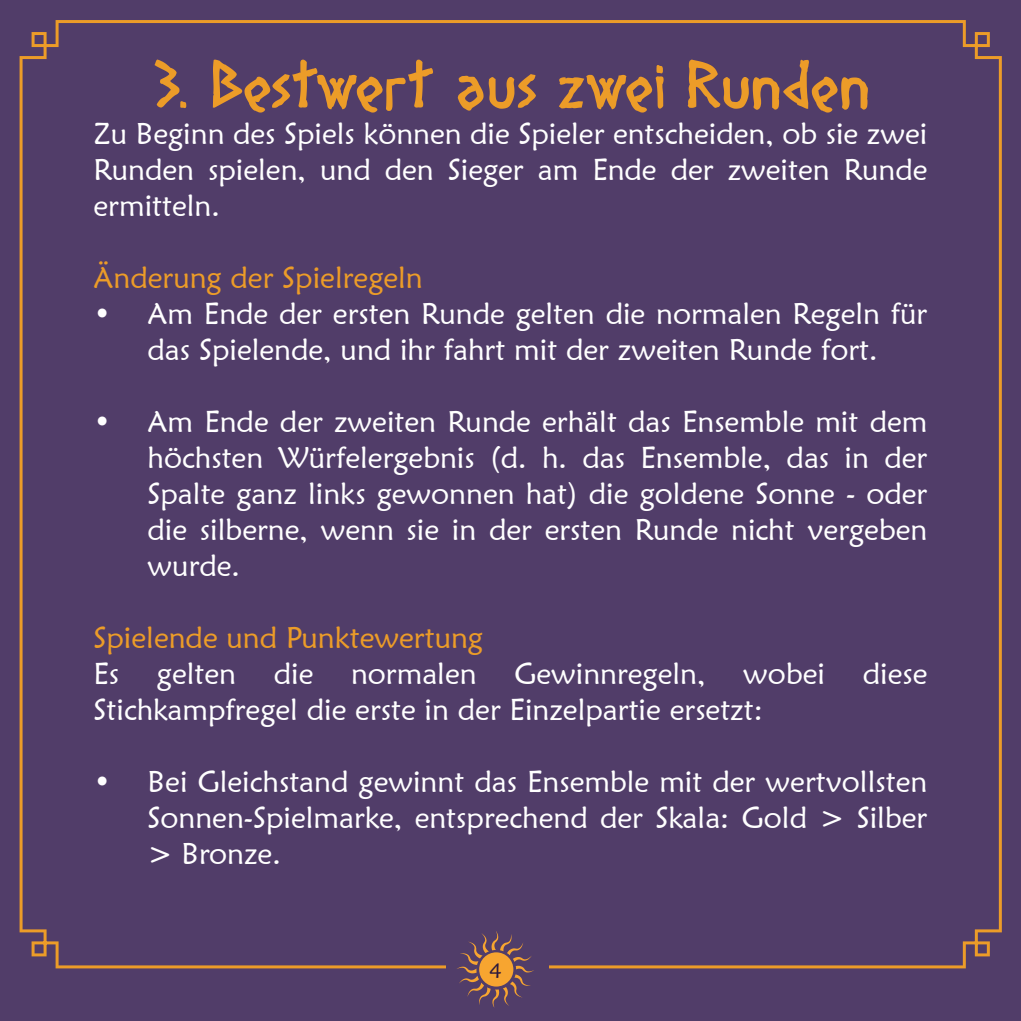
<style>
.page{position:relative;width:1021px;height:1021px;background:#fff}
.page>*{position:absolute;margin:0;border:0;box-sizing:border-box;transform-origin:0 0}
.t1{font:60px "Diogenes";letter-spacing:.03em;color:#ec9c28}
.t2{font:30px/36px "Maiandra GD";color:#fff;text-align:justify}
.t3{font:30px "Maiandra GD";color:#ec9c28}
.t4{font:21px "Maiandra GD";color:#2d1a3d}
</style>
<div class="page">
<div style="left:0;top:0;width:1020px;height:1020px;background:#513d69"></div>
<div style="left:20px;top:20px;width:981px;height:948px;background:#513d69"></div>
<div style="left:446px;top:929px;width:103px;height:78px;background:#513d69"></div>
<svg style="left:457px;top:931px;width:77px;height:76px"></svg>
<div style="left:479px;top:952px;width:34px;height:34px;background:#f7a530;border-radius:50%"></div>
<h1 class="t1" style="left:152px;top:52px;width:718px">3. Bestwert aus zwei Runden</h1>
<p class="t2" style="left:94px;top:115px;width:835px">Zu Beginn des Spiels können die Spieler entscheiden, ob sie zwei Runden spielen, und den Sieger am Ende der zweiten Runde ermitteln.</p>
<p class="t3" style="left:94px;top:259px;width:331px">Änderung der Spielregeln</p>
<p class="t2" style="left:94px;top:295px;width:835px;text-align:center">• Am Ende der ersten Runde gelten die normalen Regeln für das Spielende, und ihr fahrt mit der zweiten Runde fort.</p>
<p class="t2" style="left:148px;top:403px;width:781px;text-indent:-54px">• Am Ende der zweiten Runde erhält das Ensemble mit dem höchsten Würfelergebnis (d. h. das Ensemble, das in der Spalte ganz links gewonnen hat) die goldene Sonne - oder die silberne, wenn sie in der ersten Runde nicht vergeben wurde.</p>
<p class="t3" style="left:94px;top:619px;width:391px">Spielende und Punktewertung</p>
<p class="t2" style="left:94px;top:655px;width:27px">Es</p>
<p class="t2" style="left:157px;top:655px;width:81px">gelten</p>
<p class="t2" style="left:274px;top:655px;width:41px">die</p>
<p class="t2" style="left:351px;top:655px;width:127px">normalen</p>
<p class="t2" style="left:514px;top:655px;width:193px">Gewinnregeln,</p>
<p class="t2" style="left:743px;top:655px;width:83px">wobei</p>
<p class="t2" style="left:862px;top:655px;width:66px">diese</p>
<p class="t2" style="left:94px;top:691px;width:671px">Stichkampfregel die erste in der Einzelpartie ersetzt:</p>
<p class="t2" style="left:148px;top:763px;width:781px;text-indent:-54px">• Bei Gleichstand gewinnt das Ensemble mit der wertvollsten Sonnen-Spielmarke, entsprechend der Skala: Gold &gt; Silber &gt; Bronze.</p>
<p class="t4" style="left:489px;top:957px;width:13px">4</p>
</div>
